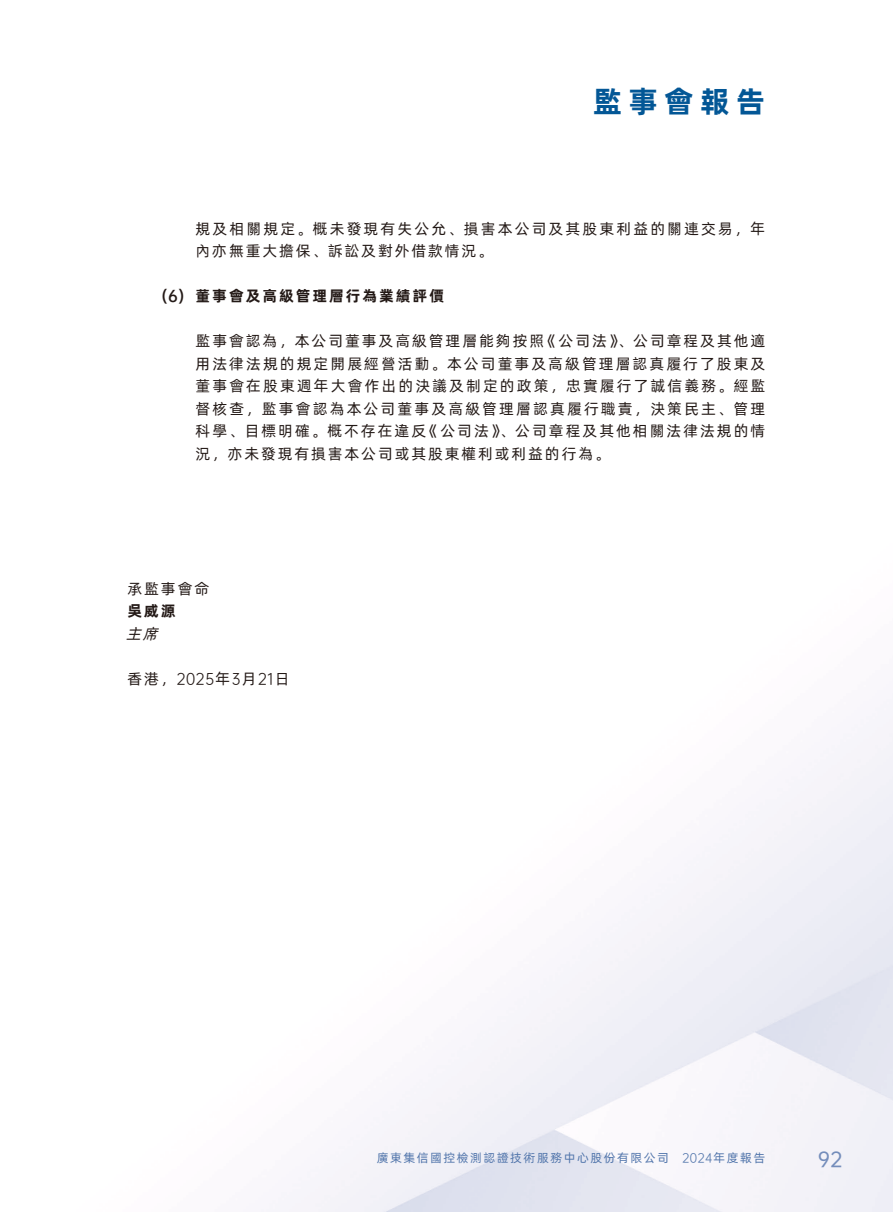
<style>
.page{position:relative;width:893px;height:1212px;background:#fff}
.page>*{position:absolute;margin:0;border:0;box-sizing:border-box;transform-origin:0 0}
.t1{font:30px "Alibaba Pu Hui Ti B";letter-spacing:.21em;color:#035796}
.t2{font:19.5px "OPPO Sans M";color:#748dbb}
.t3{font:15px/22.5px "Alibaba Pu Hui Ti R";letter-spacing:.135em;color:#231916}
.t4{font:15px "Alibaba Pu Hui Ti B";letter-spacing:.13em;color:#231916}
.t5{font:15px "OPPO Sans R";letter-spacing:.03em;color:#231916}
.t6{font:15px "OPPO Sans B";color:#231916}
.t7{font:italic 15px "Alibaba Pu Hui Ti R";color:#231916}
.t8{font:12px "Alibaba Pu Hui Ti R";letter-spacing:.13em;color:#5175ab}
.t9{font:12px "OPPO Sans R";color:#5175ab}
.s1{font-family:"Alibaba Pu Hui Ti R"}
</style>
<div class="page">
<h1 class="t1" style="left:593px;top:78px;width:174px">監事會報告</h1>
<p class="t6" style="left:162px;top:283px;width:24px">6( )</p>
<p class="t3" style="left:196px;top:216px;width:571px">規及相關規定。概未發現有失公允、損害本公司及其股東利益的關連交易，年內亦無重大擔保、訴訟及對外借款情況。</p>
<p class="t4" style="left:196px;top:284px;width:250px">董事會及高級管理層行為業績評價</p>
<p class="t3" style="left:196px;top:329px;width:571px;text-align:justify">監事會認為，本公司董事及高級管理層能夠按照《公司法》、公司章程及其他適用法律法規的規定開展經營活動。本公司董事及高級管理層認真履行了股東及董事會在股東週年大會作出的決議及制定的政策，忠實履行了誠信義務。經監督核查，監事會認為本公司董事及高級管理層認真履行職責，決策民主、管理科學、目標明確。概不存在違反《公司法》、公司章程及其他相關法律法規的情況，亦未發現有損害本公司或其股東權利或利益的行為。</p>
<p class="t3" style="left:128px;top:576px;width:83px">承監事會命</p>
<p class="t4" style="left:128px;top:599px;width:50px">吳威源</p>
<p class="t7" style="left:126px;top:622px;width:39px">主席</p>
<p class="t5" style="left:128px;top:667px;width:163px"><span class="s1">香港，</span>2025<span class="s1">年</span>3<span class="s1">月</span>21<span class="s1">日</span></p>
<p class="t8" style="left:377px;top:1149px;width:294px">廣東集信國控檢測認證技術服務中心股份有限公司</p>
<p class="t9" style="left:682px;top:1148px;width:85px">2024<span class="s1">年度報告</span></p>
<h2 class="t2" style="left:818px;top:1143px;width:26px">92</h2>
</div>
